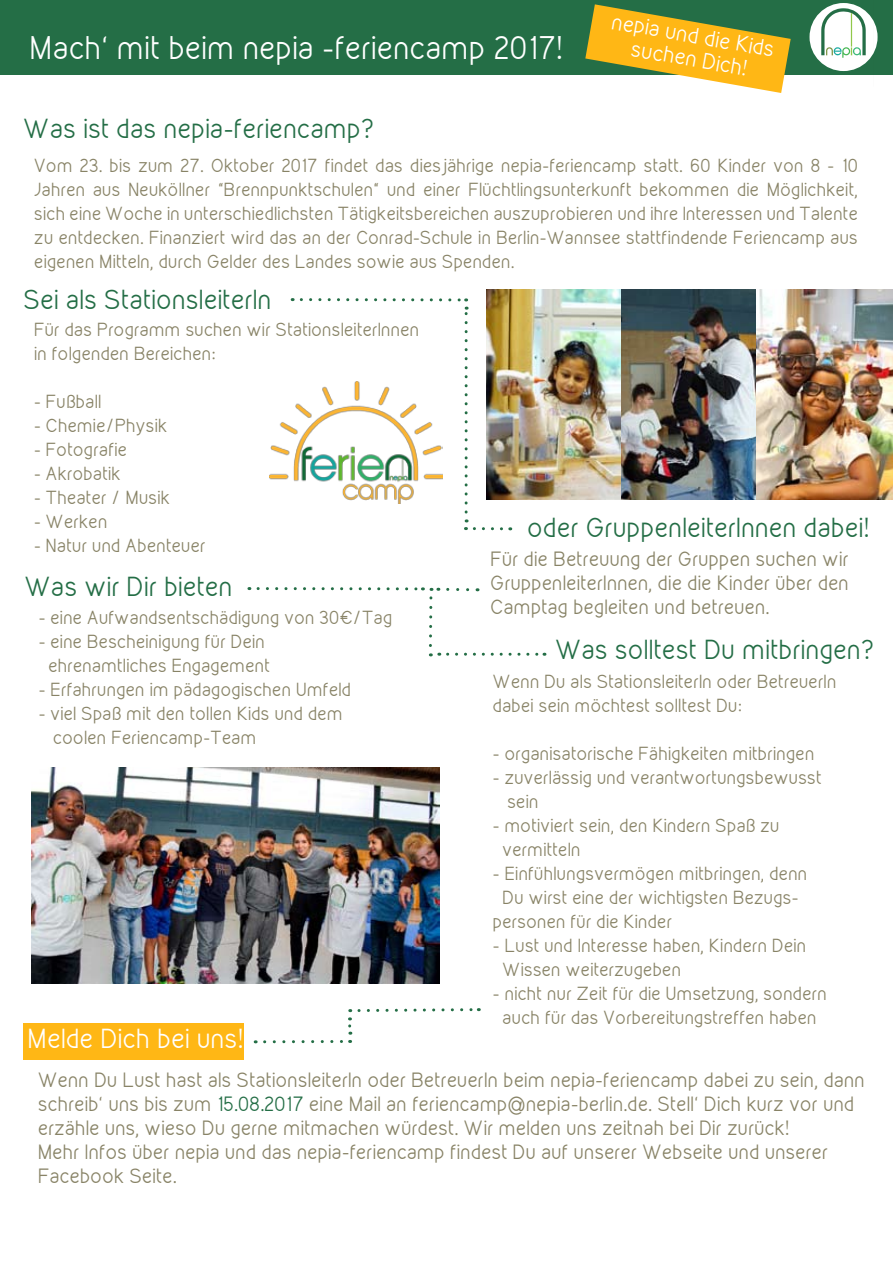
<style>
.page{position:relative;width:893px;height:1263px;background:#fff}
.page>*{position:absolute;margin:0;border:0;box-sizing:border-box;transform-origin:0 0}
.t1{font:28.5px "Kirvy";color:#fff}
.t2{font:24px "Kirvy";color:#246e46}
.t3{font:24px "Kirvy";color:#fff}
.t4{font:19.5px/23.4px "Kirvy";color:#fff;text-align:center}
.t5{font:18px/24px "Kirvy";color:#888366;text-align:justify}
.t6{font:16.5px/24px "Kirvy";color:#888366}
.s1{color:#246e46}
</style>
<div class="page">
<div style="left:23px;top:1022px;width:221px;height:37px;background:#ffb715"></div>
<div style="left:0;top:0;width:893px;height:74px;background:#246e46"></div>
<img style="left:269px;top:382px;width:173px;height:122px">
<svg style="left:585px;top:4px;width:206px;height:89px"></svg>
<img style="left:486px;top:290px;width:271px;height:209px">
<img style="left:757px;top:290px;width:136px;height:209px">
<img style="left:31px;top:767px;width:409px;height:216px">
<svg style="left:348px;top:1008px;width:131px;height:18px"></svg>
<svg style="left:474px;top:527px;width:37px;height:3px"></svg>
<svg style="left:465px;top:519px;width:2px;height:11px"></svg>
<svg style="left:465px;top:307px;width:3px;height:205px"></svg>
<svg style="left:301px;top:298px;width:166px;height:3px"></svg>
<svg style="left:448px;top:653px;width:97px;height:3px"></svg>
<svg style="left:258px;top:587px;width:182px;height:69px"></svg>
<svg style="left:448px;top:588px;width:30px;height:3px"></svg>
<svg style="left:265px;top:1032px;width:86px;height:11px"></svg>
<div style="left:809px;top:3px;width:69px;height:68px;background:#fff;border-radius:50%"></div>
<svg style="left:821px;top:8px;width:45px;height:50px"></svg>
<h1 class="t1" style="left:30px;top:28px;width:534px">Mach‘ mit beim nepia -feriencamp 2017!</h1>
<p class="t4" style="left:614px;top:9px;width:166px;rotate:10deg">nepia und die Kids suchen Dich!</p>
<h2 class="t2" style="left:24px;top:112px;width:352px">Was ist das nepia-feriencamp?</h2>
<p class="t6" style="left:34px;top:154px;width:825px;text-align:justify">Vom 23. bis zum 27. Oktober 2017 findet das diesjährige nepia-feriencamp statt. 60 Kinder von 8 - 10<br>Jahren aus Neuköllner “Brennpunktschulen“ und einer Flüchtlingsunterkunft bekommen die Möglichkeit, sich eine Woche in unterschiedlichsten Tätigkeitsbereichen auszuprobieren und ihre Interessen und Talente zu entdecken. Finanziert wird das an der Conrad-Schule in Berlin-Wannsee stattfindende Feriencamp aus eigenen Mitteln, durch Gelder des Landes sowie aus Spenden.</p>
<h2 class="t2" style="left:24px;top:283px;width:250px">Sei als StationsleiterIn</h2>
<p class="t6" style="left:34px;top:318px;width:387px">Für das Programm suchen wir StationsleiterInnen in folgenden Bereichen:</p>
<p class="t6" style="left:34px;top:390px;width:69px">- Fußball</p>
<p class="t6" style="left:34px;top:414px;width:135px">- Chemie/Physik</p>
<p class="t6" style="left:34px;top:438px;width:95px">- Fotografie</p>
<p class="t6" style="left:34px;top:462px;width:88px">- Akrobatik</p>
<p class="t6" style="left:34px;top:486px;width:138px">- Theater / Musik</p>
<p class="t6" style="left:34px;top:510px;width:75px">- Werken</p>
<p class="t6" style="left:34px;top:534px;width:173px">- Natur und Abenteuer</p>
<h2 class="t2" style="left:25px;top:570px;width:210px">Was wir Dir bieten</h2>
<p class="t6" style="left:39px;top:605px;width:355px">- eine Aufwandsentschädigung von 30€/Tag</p>
<p class="t6" style="left:39px;top:629px;width:233px;text-align:center">- eine Bescheinigung für Dein ehrenamtliches Engagement</p>
<p class="t6" style="left:39px;top:677px;width:314px">- Erfahrungen im pädagogischen Umfeld</p>
<p class="t6" style="left:53px;top:701px;width:291px;text-indent:-15px">- viel Spaß mit den tollen Kids und dem coolen Feriencamp-Team</p>
<h2 class="t3" style="left:28px;top:1022px;width:217px">Melde Dich bei uns!</h2>
<h2 class="t2" style="left:528px;top:511px;width:343px">oder GruppenleiterInnen dabei!</h2>
<p class="t5" style="left:490px;top:547px;width:360px">Für die Betreuung der Gruppen suchen wir GruppenleiterInnen, die die Kinder über den Camptag begleiten und betreuen.</p>
<h2 class="t2" style="left:555px;top:633px;width:320px">Was solltest Du mitbringen?</h2>
<p class="t6" style="left:493px;top:669px;width:345px">Wenn Du als StationsleiterIn oder BetreuerIn dabei sein möchtest solltest Du:</p>
<p class="t6" style="left:493px;top:741px;width:323px">- organisatorische Fähigkeiten mitbringen</p>
<p class="t6" style="left:507px;top:765px;width:316px;text-indent:-15px">- zuverlässig und verantwortungsbewusst sein</p>
<p class="t6" style="left:503px;top:813px;width:279px;text-indent:-10px">- motiviert sein, den Kindern Spaß zu vermitteln</p>
<p class="t6" style="left:493px;top:861px;width:316px">- Einfühlungsvermögen mitbringen, denn</p>
<p class="t6" style="left:503px;top:885px;width:298px">Du wirst eine der wichtigsten Bezugs-</p>
<p class="t6" style="left:493px;top:909px;width:181px">personen für die Kinder</p>
<p class="t6" style="left:503px;top:933px;width:305px;text-indent:-10px">- Lust und Interesse haben, Kindern Dein<br>Wissen weiterzugeben</p>
<p class="t6" style="left:493px;top:981px;width:336px;text-align:center">- nicht nur Zeit für die Umsetzung, sondern auch für das Vorbereitungstreffen haben</p>
<p class="t5" style="left:38px;top:1068px;width:828px;text-align:left">Wenn Du Lust hast als StationsleiterIn oder BetreuerIn beim nepia-feriencamp dabei zu sein, dann schreib‘ uns bis zum <span class="s1">15.08.2017</span> eine Mail an feriencamp@nepia-berlin.de. Stell‘ Dich kurz vor und erzähle uns, wieso Du gerne mitmachen würdest. Wir melden uns zeitnah bei Dir zurück!<br>Mehr Infos über nepia und das nepia-feriencamp findest Du auf unserer Webseite und unserer Facebook Seite.</p>
</div>
